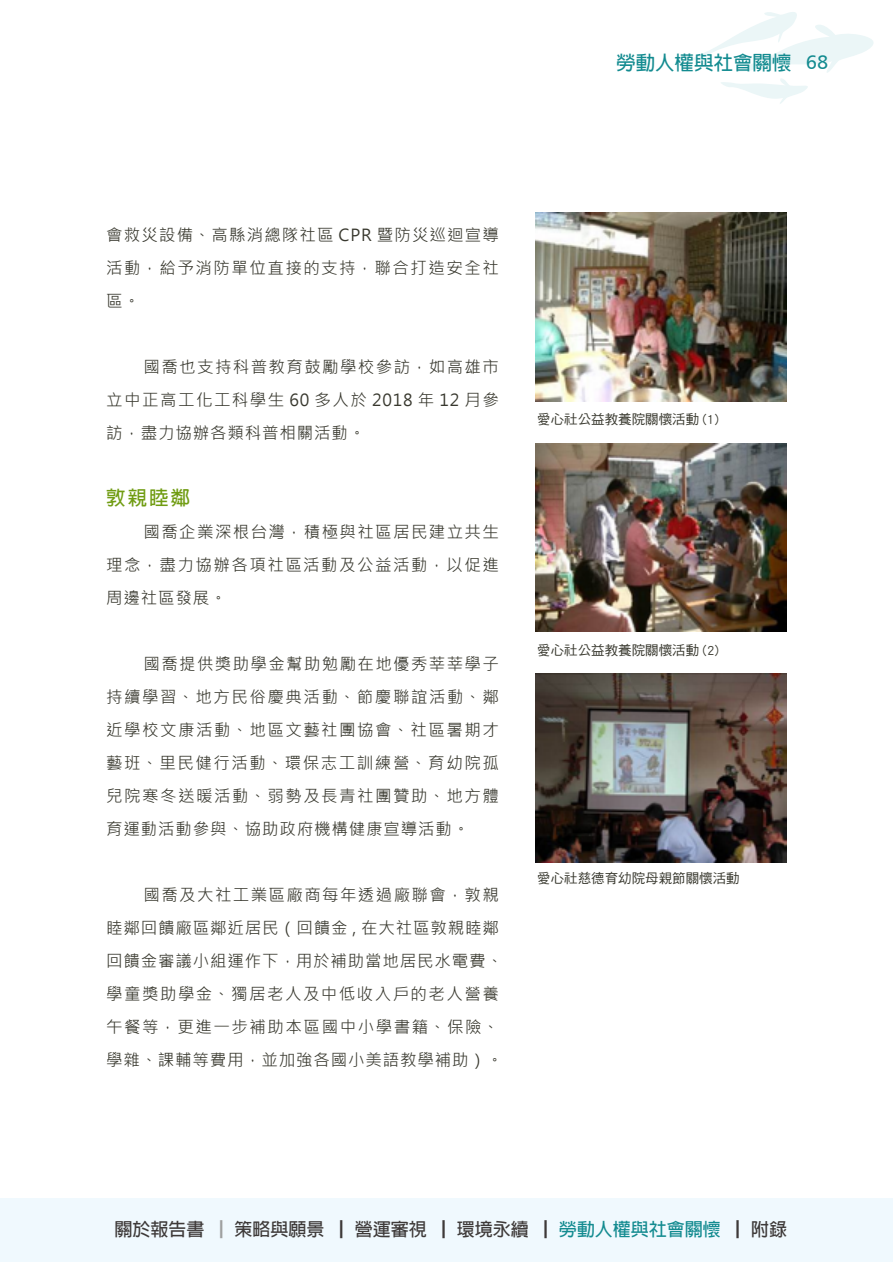
<style>
.page{position:relative;width:893px;height:1263px;background:#fff}
.page>*{position:absolute;margin:0;border:0;box-sizing:border-box;transform-origin:0 0}
.t1{font:700 19.5px "Adobe Fan Heiti Std";color:#138b90}
.t2{font:700 19.5px "Adobe Fan Heiti Std";color:#709c12}
.t3{font:700 18px "Adobe Fan Heiti Std";color:#3e3a39}
.t4{font:16.5px/33px "Microsoft Jheng Hei";letter-spacing:.085em;color:#38382e;text-align:justify}
.t5{font:16.5px/33px "Microsoft Jheng Hei";letter-spacing:.05em;color:#38382e}
.t6{font:13.5px "DF Hei Std W5";color:#38382e}
.s1{font-family:"Humanist 777 BT Roman B";font-weight:400}
.s2{color:#9fa0a0}
.s3{color:#138b90}
</style>
<div class="page">
<img style="left:536px;top:213px;width:251px;height:188px">
<img style="left:536px;top:674px;width:251px;height:188px">
<img style="left:536px;top:443px;width:251px;height:189px">
<svg style="left:688px;top:12px;width:186px;height:92px"></svg>
<div style="left:0;top:1198px;width:893px;height:63px;background:#f0f9fe"></div>
<p class="t1" style="left:616px;top:51px;width:214px">勞動人權與社會關懷 <span class="s1">68</span></p>
<p class="t4" style="left:106px;top:218px;width:394px">會救災設備、高縣消總隊社區 CPR 暨防災巡迴宣導活動，給予消防單位直接的支持，聯合打造安全社區。</p>
<p class="t4" style="left:106px;top:350px;width:394px;text-indent:37px">國喬也支持科普教育鼓勵學校參訪，如高雄市立中正高工化工科學生 60 多人於 2018 年 12 月參訪，盡力協辦各類科普相關活動。</p>
<p class="t2" style="left:106px;top:486px;width:85px">敦親睦鄰</p>
<p class="t4" style="left:106px;top:515px;width:394px;text-indent:37px">國喬企業深根台灣，積極與社區居民建立共生理念，盡力協辦各項社區活動及公益活動，以促進周邊社區發展。</p>
<p class="t4" style="left:106px;top:647px;width:394px;text-indent:37px">國喬提供獎助學金幫助勉勵在地優秀莘莘學子持續學習、地方民俗慶典活動、節慶聯誼活動、鄰近學校文康活動、地區文藝社團協會、社區暑期才藝班、里民健行活動、環保志工訓練營、育幼院孤兒院寒冬送暖活動、弱勢及長青社團贊助、地方體育運動活動參與、協助政府機構健康宣導活動。</p>
<p class="t5" style="left:106px;top:878px;width:398px;text-indent:37px">國喬及大社工業區廠商每年透過廠聯會，敦親睦鄰回饋廠區鄰近居民（回饋金 , 在大社區敦親睦鄰回饋金審議小組運作下，用於補助當地居民水電費、學童獎助學金、獨居老人及中低收入戶的老人營養午餐等，更進一步補助本區國中小學書籍、保險、學雜、課輔等費用，並加強各國小美語教學補助）。</p>
<p class="t6" style="left:537px;top:412px;width:183px">愛心社公益教養院關懷活動 (1)</p>
<p class="t6" style="left:537px;top:643px;width:183px">愛心社公益教養院關懷活動 (2)</p>
<p class="t6" style="left:537px;top:871px;width:204px">愛心社慈德育幼院母親節關懷活動</p>
<p class="t3" style="left:114px;top:1219px;width:674px">關於報告書<span class="s2">▕</span> 策略與願景▕ 營運審視▕ 環境永續▕ <span class="s3">勞動人權與社會關懷</span>▕ 附錄</p>
</div>
